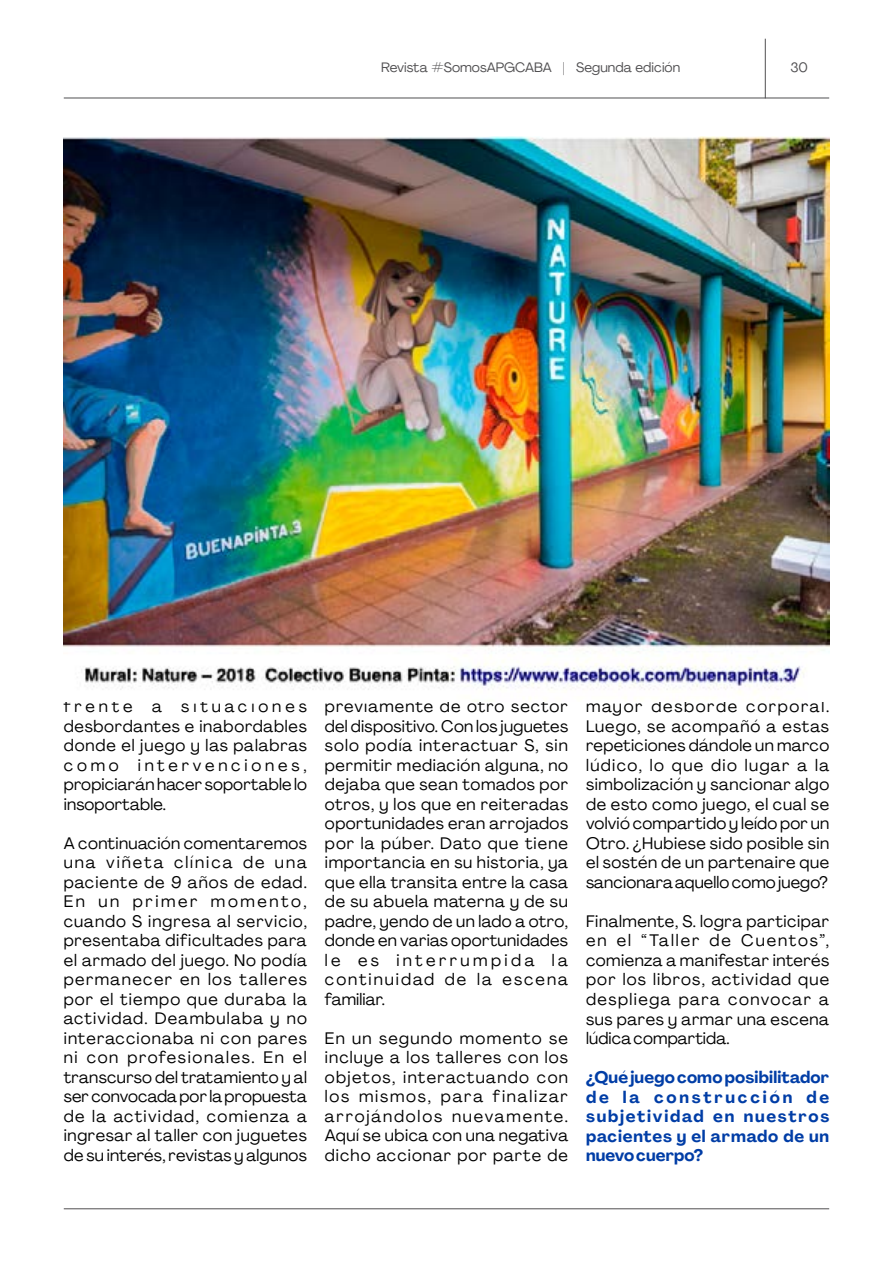
<style>
.page{position:relative;width:893px;height:1263px;background:#fff}
.page>*{position:absolute;margin:0;border:0;box-sizing:border-box;transform-origin:0 0}
.t1{font:16.5px/19.5px "Agrandir";letter-spacing:.03em;color:#000;text-align:justify}
.t2{font:700 16.5px/19.5px "Agrandir";letter-spacing:.045em;color:#003da6;text-align:justify}
.t3{font:13.5px "Agrandir";letter-spacing:.005em;color:#504f51}
</style>
<div class="page">
<hr style="left:64px;top:98px;width:765px;height:1px;background:#504f51">
<hr style="left:64px;top:1208px;width:765px;height:1px;background:#504f51">
<hr style="left:765px;top:39px;width:1px;height:59px;background:#504f51">
<img style="left:64px;top:136px;width:765px;height:566px">
<p class="t3" style="left:381px;top:59px;width:301px">Revista #SomosAPGCABA | Segunda edición</p>
<p class="t3" style="left:790px;top:59px;width:19px">30</p>
<p class="t1" style="left:64px;top:696px;width:245px">frente a situaciones desbordantes e inabordables donde el juego y las palabras como intervenciones, propiciarán hacer soportable lo insoportable.</p>
<p class="t1" style="left:64px;top:833px;width:245px">A continuación comentaremos una viñeta clínica de una paciente de 9 años de edad.<br>En un primer momento, cuando S ingresa al servicio, presentaba dificultades para el armado del juego. No podía permanecer en los talleres por el tiempo que duraba la actividad. Deambulaba y no interaccionaba ni con pares ni con profesionales. En el transcurso del tratamiento y al ser convocada por la propuesta de la actividad, comienza a ingresar al taller con juguetes de su interés, revistas y algunos</p>
<p class="t1" style="left:325px;top:697px;width:245px">previamente de otro sector del dispositivo. Con los juguetes solo podía interactuar S, sin permitir mediación alguna, no dejaba que sean tomados por otros, y los que en reiteradas oportunidades eran arrojados por la púber. Dato que tiene importancia en su historia, ya que ella transita entre la casa de su abuela materna y de su padre, yendo de un lado a otro, donde en varias oportunidades le es interrumpida la continuidad de la escena familiar.</p>
<p class="t1" style="left:325px;top:1028px;width:245px">En un segundo momento se incluye a los talleres con los objetos, interactuando con los mismos, para finalizar arrojándolos nuevamente.<br>Aquí se ubica con una negativa dicho accionar por parte de</p>
<p class="t1" style="left:586px;top:697px;width:245px">mayor desborde corporal.<br>Luego, se acompañó a estas repeticiones dándole un marco lúdico, lo que dio lugar a la simbolización y sancionar algo de esto como juego, el cual se volvió compartido y leído por un Otro. ¿Hubiese sido posible sin el sostén de un partenaire que sancionara aquello como juego?</p>
<p class="t1" style="left:586px;top:911px;width:245px">Finalmente, S. logra participar en el “Taller de Cuentos”, comienza a manifestar interés por los libros, actividad que despliega para convocar a sus pares y armar una escena lúdica compartida.</p>
<p class="t2" style="left:586px;top:1067px;width:245px">¿Qué juego como posibilitador de la construcción de subjetividad en nuestros pacientes y el armado de un nuevo cuerpo?</p>
</div>
